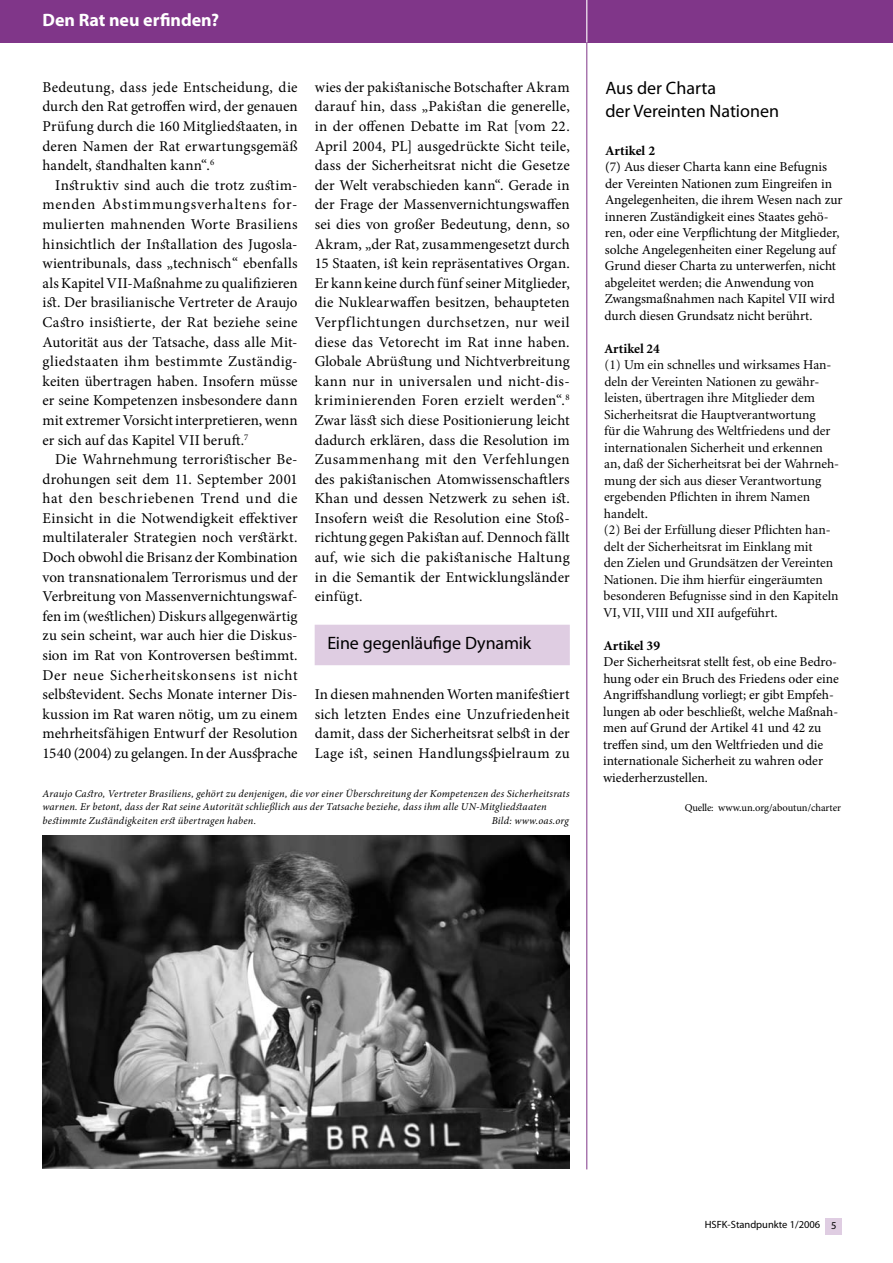
<style>
.page{position:relative;width:893px;height:1263px;background:#fff}
.page>*{position:absolute;margin:0;border:0;box-sizing:border-box;transform-origin:0 0}
.t1{font:18px/22.5px "Myriad Pro";letter-spacing:-.005em;color:#000}
.t2{font:700 18px "Myriad Pro";color:#fff}
.t3{font:15px/19.6px "Minion Pro";letter-spacing:.01em;color:#000;text-align:justify}
.t4{font:13.5px/16.5px "Minion Pro";letter-spacing:-.005em;color:#000}
.t5{font:13.5px/16.5px "Minion";letter-spacing:-.005em;color:#000}
.t6{font:700 13.5px "Minion Pro";letter-spacing:-.005em;color:#000}
.t7{font:700 13.5px "Minion";color:#000}
.t8{font:italic 10.5px/13.5px "Minion Pro";letter-spacing:.015em;color:#000}
.t9{font:10.5px "Minion Pro";letter-spacing:-.01em;color:#000}
.t10{font:10.5px "Myriad";color:#000}
</style>
<div class="page">
<div style="left:825px;top:1218px;width:17px;height:16px;background:#dfcde2"></div>
<div style="left:0;top:0;width:893px;height:43px;background:#803689"></div>
<hr style="left:586px;top:43px;width:1px;height:1126px;background:#803689">
<hr style="left:586px;top:0;width:1px;height:42px;background:#fff">
<div style="left:315px;top:625px;width:255px;height:40px;background:#dfcde2"></div>
<img style="left:43px;top:836px;width:527px;height:333px">
<p class="t2" style="left:43px;top:8px;width:178px">Den Rat neu erfinden?</p>
<p class="t3" style="left:315px;top:77px;width:257px">wies der pakistanische Botschafter Akram darauf hin, dass „Pakistan die generelle, in der offenen Debatte im Rat [vom 22.<br>April 2004, PL] ausgedrückte Sicht teile, dass der Sicherheitsrat nicht die Gesetze der Welt verabschieden kann“. Gerade in der Frage der Massenvernichtungswaffen sei dies von großer Bedeutung, denn, so Akram, „der Rat, zusammengesetzt durch 15 Staaten, ist kein repräsentatives Organ.<br>Er kann keine durch fünf seiner Mitglieder, die Nuklearwaffen besitzen, behaupteten Verpflichtungen durchsetzen, nur weil diese das Vetorecht im Rat inne haben.<br>Globale Abrüstung und Nichtverbreitung kann nur in universalen und nicht-dis&shy;kriminierenden Foren erzielt werden“.<sup>8<br></sup>Zwar lässt sich diese Positionierung leicht dadurch erklären, dass die Reso-lution im Zusammenhang mit den Verfeh-lungen des pakistanischen Atomwissen-schaftlers Khan und dessen Netzwerk zu sehen ist.<br>Insofern weist die Resolution eine Stoß&shy;richtung gegen Pakistan auf. Dennoch fällt auf, wie sich die pakistanische Haltung in die Semantik der Entwicklungsländer einfügt.</p>
<p class="t1" style="left:327px;top:632px;width:205px">Eine gegenläufige Dynamik</p>
<p class="t3" style="left:315px;top:685px;width:257px">In diesen mahnenden Worten manifestiert sich letzten Endes eine Unzufriedenheit damit, dass der Sicherheitsrat selbst in der Lage ist, seinen Handlungsspielraum zu</p>
<p class="t8" style="left:43px;top:787px;width:529px">Araujo Castro, Vertreter Brasiliens, gehört zu denjenigen, die vor einer Überschreitung der Kompetenzen des Sicherheitsrats warnen. Er betont, dass der Rat seine Autorität schließlich aus der Tatsache beziehe, dass ihm alle UN-Mitgliedstaaten bestimmte Zuständigkeiten erst übertragen haben.</p>
<p class="t3" style="left:43px;top:77px;width:257px">Bedeutung, dass jede Entscheidung, die durch den Rat getroffen wird, der genauen Prüfung durch die 160 Mitgliedstaaten, in deren Namen der Rat erwartungsgemäß handelt, standhalten kann“.<sup>6</sup></p>
<p class="t3" style="left:43px;top:175px;width:257px;text-indent:13px">Instruktiv sind auch die trotz zustim&shy;menden Abstimmungsverhaltens for&shy;mulierten mahnenden Worte Brasiliens hinsichtlich der Installation des Jugosla&shy;wientribunals, dass „technisch“ ebenfalls als Kapitel VII-Maßnahme zu qualifizieren ist. Der brasilianische Vertreter de Araujo Castro insistierte, der Rat beziehe seine Autorität aus der Tatsache, dass alle Mit&shy;gliedstaaten ihm bestimmte Zuständig&shy;keiten übertragen haben. Insofern müsse er seine Kompetenzen insbesondere dann mit extremer Vorsicht interpretieren, wenn er sich auf das Kapitel VII beruft.<sup>7</sup></p>
<p class="t3" style="left:43px;top:450px;width:257px;text-indent:13px">Die Wahrnehmung terroristischer Be&shy;drohungen seit dem 11. September 2001 hat den beschriebenen Trend und die Einsicht in die Notwendigkeit effektiver multilateraler Strategien noch verstärkt.<br>Doch obwohl die Brisanz der Kombination von transnationalem Terrorismus und der Verbreitung von Massenvernichtungswaf&shy;fen im (westlichen) Diskurs allgegenwärtig zu sein scheint, war auch hier die Diskus&shy;sion im Rat von Kontroversen bestimmt.<br>Der neue Sicherheitskonsens ist nicht selbstevident. Sechs Monate interner Dis&shy;kussion im Rat waren nötig, um zu einem mehrheitsfähigen Entwurf der Resolution 1540 (2004) zu gelangen. In der Aussprache</p>
<p class="t8" style="left:492px;top:814px;width:79px">Bild: www.oas.org</p>
<p class="t1" style="left:605px;top:77px;width:175px">Aus der Charta<br>der Vereinten Nationen</p>
<p class="t6" style="left:605px;top:141px;width:51px">Artikel 2</p>
<p class="t4" style="left:605px;top:159px;width:240px">(7) Aus dieser Charta kann eine Befugnis der Vereinten Nationen zum Eingreifen in Angelegenheiten, die ihrem Wesen nach zur inneren Zuständigkeit eines Staates gehö&shy;ren, oder eine Verpflichtung der Mitglieder, solche Angelegenheiten einer Regelung auf Grund dieser Charta zu unterwerfen, nicht abgeleitet werden; die Anwendung von Zwangsmaßnahmen nach Kapitel VII wird durch diesen Grundsatz nicht berührt.</p>
<p class="t7" style="left:604px;top:342px;width:57px">Artikel 24</p>
<p class="t5" style="left:604px;top:357px;width:237px">(1) Um ein schnelles und wirksames Han&shy;deln der Vereinten Nationen zu gewähr&shy;leisten, übertragen ihre Mitglieder dem Sicherheitsrat die Hauptverantwortung<br>für die Wahrung des Weltfriedens und der internationalen Sicherheit und erkennen an, daß der Sicherheitsrat bei der Wahrneh&shy;mung der sich aus dieser Verantwortung ergebenden Pflichten in ihrem Namen handelt.<br>(2) Bei der Erfüllung dieser Pflichten han&shy;delt der Sicherheitsrat im Einklang mit<br>den Zielen und Grundsätzen der Vereinten Nationen. Die ihm hierfür eingeräumten besonderen Befugnisse sind in den Kapiteln VI, VII, VIII und XII aufgeführt.</p>
<p class="t6" style="left:603px;top:636px;width:58px">Artikel 39</p>
<p class="t4" style="left:603px;top:654px;width:237px">Der Sicherheitsrat stellt fest, ob eine Bedro&shy;hung oder ein Bruch des Friedens oder eine Angriffshandlung vorliegt; er gibt Empfeh&shy;lungen ab oder beschließt, welche Maßnah&shy;men auf Grund der Artikel 41 und 42 zu treffen sind, um den Weltfrieden und die internationale Sicherheit zu wahren oder wiederherzustellen.</p>
<p class="t9" style="left:685px;top:800px;width:158px">Quelle: www.un.org/aboutun/charter</p>
<p class="t10" style="left:705px;top:1219px;width:117px">HSFK-Standpunkte 1/2006</p>
</div>
